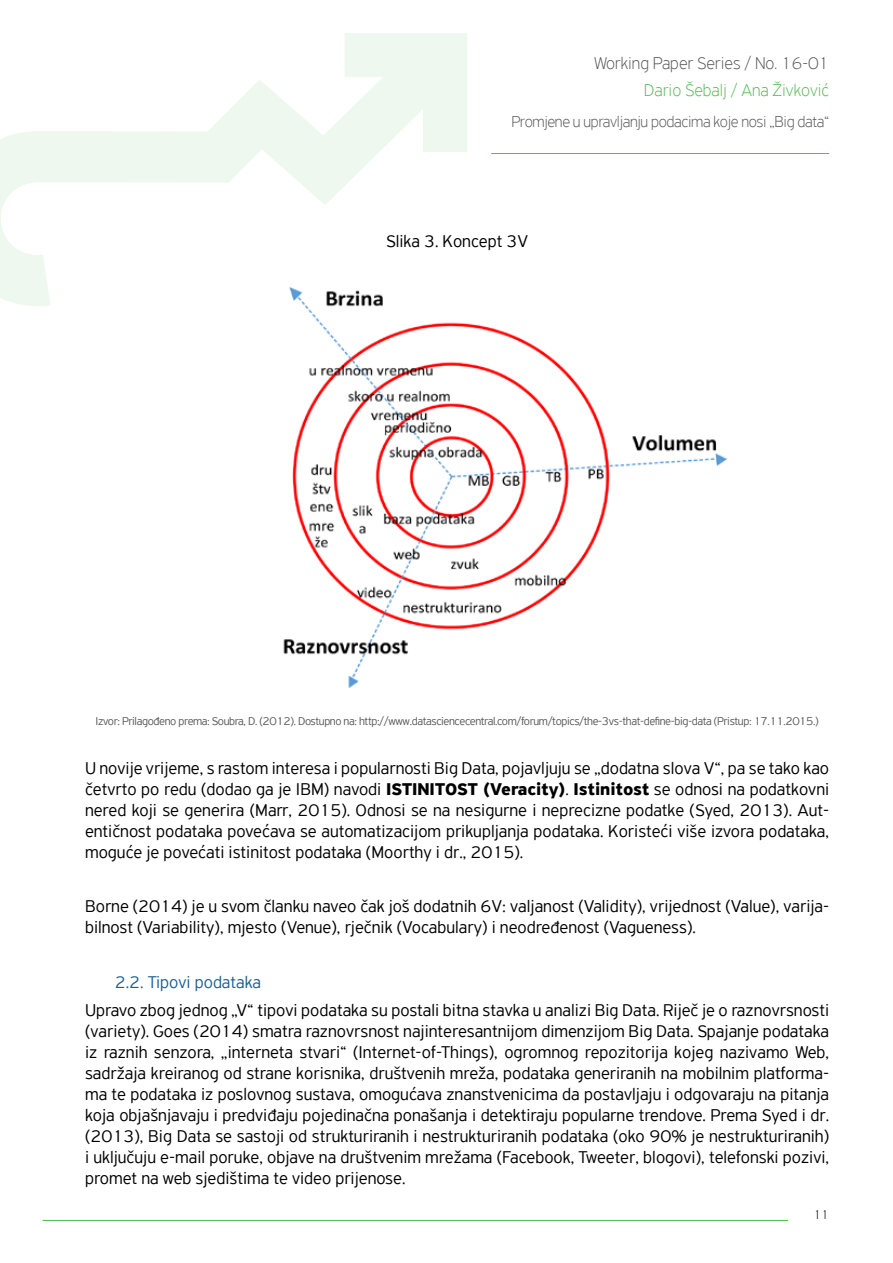
<style>
.page{position:relative;width:893px;height:1263px;background:#fff}
.page>*{position:absolute;margin:0;border:0;box-sizing:border-box;transform-origin:0 0}
.t1{font:300 18px/21px "PF Highway Sans Pro";color:#000;text-align:justify}
.t2{font:100 18px "PF Highway Sans Pro";color:#58595b}
.t3{font:100 18px "PF Highway Sans Pro";color:#59ba58}
.t4{font:300 18px "PF Highway Sans Pro";color:#1f6092}
.t5{font:100 16.5px "PF Highway Sans Pro";letter-spacing:-.02em;color:#58595b}
.t6{font:100 13.5px "PF Highway Sans Pro";color:#000}
.t7{font:300 12px "PF Highway Sans Pro";letter-spacing:-.03em;color:#58595b}
.s1{font-weight:700}
</style>
<div class="page">
<svg style="left:0;top:33px;width:467px;height:273px"></svg>
<hr style="left:491px;top:153px;width:338px;height:1px;background:#59ba58">
<hr style="left:43px;top:1220px;width:745px;height:1px;background:#59ba58">
<img style="left:119px;top:259px;width:608px;height:429px">
<p class="t2" style="left:594px;top:52px;width:237px">Working Paper Series / No. 16-01</p>
<p class="t3" style="left:644px;top:79px;width:187px">Dario Šebalj / Ana Živković</p>
<p class="t5" style="left:511px;top:112px;width:319px">Promjene u upravljanju podacima koje nosi „Big data“</p>
<p class="t1" style="left:386px;top:231px;width:144px">Slika 3. Koncept 3V</p>
<p class="t7" style="left:95px;top:714px;width:725px">Izvor: Prilagođeno prema: Soubra, D. (2012). Dostupno na: http://www.datasciencecentral.com/forum/topics/the-3vs-that-define-big-data (Pristup: 17.11.2015.)</p>
<p class="t1" style="left:85px;top:757px;width:746px">U novije vrijeme, s rastom interesa i popularnosti Big Data, pojavljuju se „dodatna slova V“, pa se tako kao četvrto po redu (dodao ga je IBM) navodi <span class="s1">ISTINITOST (Veracity)</span>. <span class="s1">Istinitost</span> se odnosi na podatkovni nered koji se generira (Marr, 2015). Odnosi se na nesigurne i neprecizne podatke (Syed, 2013). Aut&shy;entičnost podataka povećava se automatizacijom prikupljanja podataka. Koristeći više izvora podataka, moguće je povećati istinitost podataka (Moorthy i dr., 2015).</p>
<p class="t1" style="left:85px;top:896px;width:746px">Borne (2014) je u svom članku naveo čak još dodatnih 6V: valjanost (Validity), vrijednost (Value), varija&shy;bilnost (Variability), mjesto (Venue), rječnik (Vocabulary) i neodređenost (Vagueness).</p>
<p class="t4" style="left:115px;top:972px;width:148px">2.2. Tipovi podataka</p>
<p class="t1" style="left:85px;top:999px;width:746px">Upravo zbog jednog „V“ tipovi podataka su postali bitna stavka u analizi Big Data. Riječ je o raznovrsnosti (variety). Goes (2014) smatra raznovrsnost najinteresantnijom dimenzijom Big Data. Spajanje podataka iz raznih senzora, „interneta stvari“ (Internet-of-Things), ogromnog repozitorija kojeg nazivamo Web, sadržaja kreiranog od strane korisnika, društvenih mreža, podataka generiranih na mobilnim platforma&shy;ma te podataka iz poslovnog sustava, omogućava znanstvenicima da postavljaju i odgovaraju na pitanja koja objašnjavaju i predviđaju pojedinačna ponašanja i detektiraju popularne trendove. Prema Syed i dr. (2013), Big Data se sastoji od strukturiranih i nestrukturiranih podataka (oko 90% je nestrukturiranih) i uključuju e-mail poruke, objave na društvenim mrežama (Facebook, Tweeter, blogovi), telefonski pozivi, promet na web sjedištima te video prijenose.</p>
<p class="t6" style="left:813px;top:1206px;width:17px">11</p>
</div>
